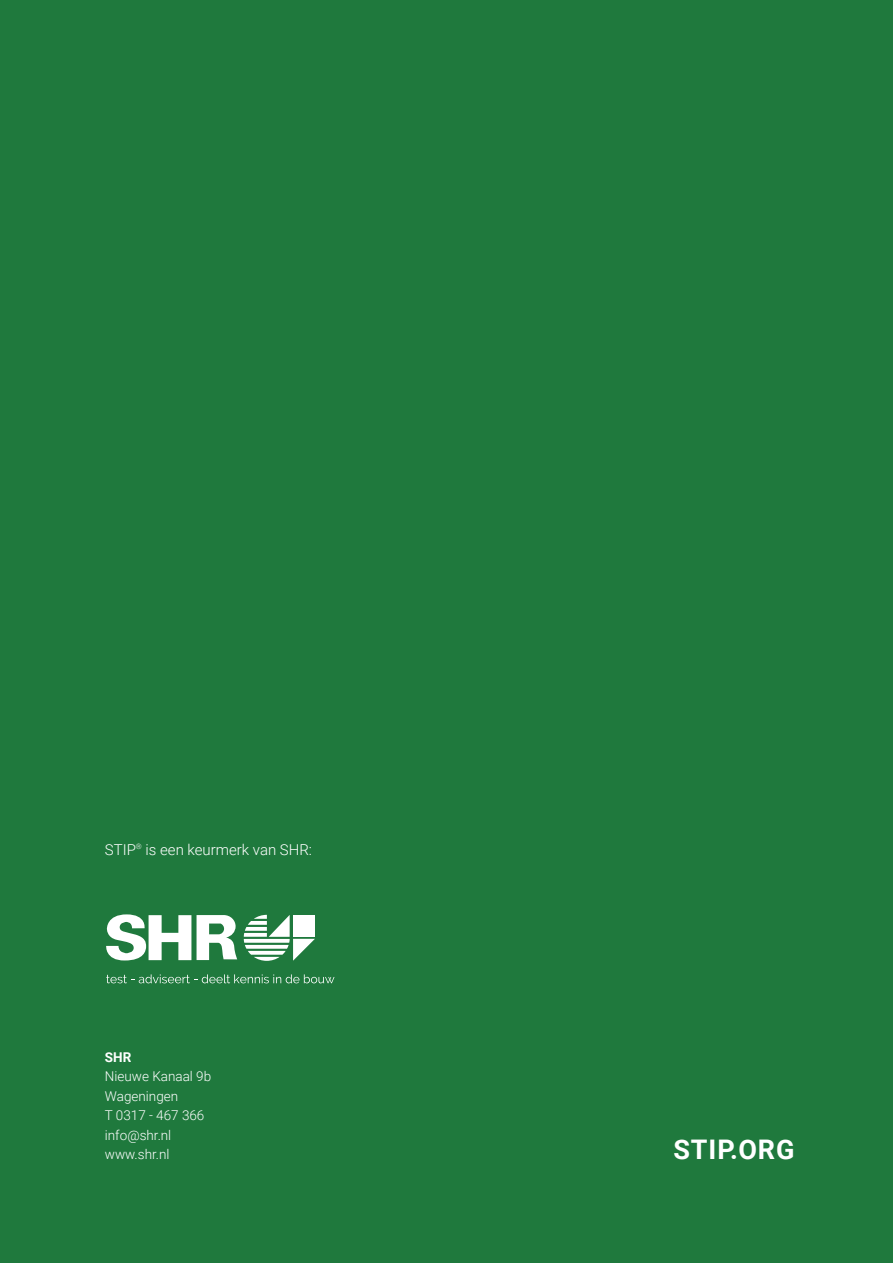
<style>
.page{position:relative;width:893px;height:1263px;background:#1f793d}
.page>*{position:absolute;margin:0;border:0;box-sizing:border-box;transform-origin:0 0}
.t1{font:700 27px "Roboto";letter-spacing:.035em;color:#fff}
.t2{font:300 15px "Roboto";color:#fff}
.t3{font:300 13.5px/19.5px "Roboto";color:#fff}
.t4{font:700 13.5px "Roboto";color:#fff}
</style>
<div class="page">
<svg style="left:244px;top:915px;width:71px;height:46px"></svg>
<svg style="left:197px;top:915px;width:40px;height:45px"></svg>
<svg style="left:106px;top:914px;width:85px;height:46px"></svg>
<svg style="left:106px;top:974px;width:228px;height:9px"></svg>
<p class="t2" style="left:105px;top:839px;width:209px">STIP<sup>®</sup> is een keurmerk van SHR:</p>
<p class="t4" style="left:105px;top:1047px;width:28px">SHR</p>
<p class="t3" style="left:105px;top:1066px;width:108px">Nieuwe Kanaal 9b<br>Wageningen<br>T 0317 - 467 366 info@shr.nl www.shr.nl</p>
<h1 class="t1" style="left:673px;top:1130px;width:123px">STIP.ORG</h1>
</div>
